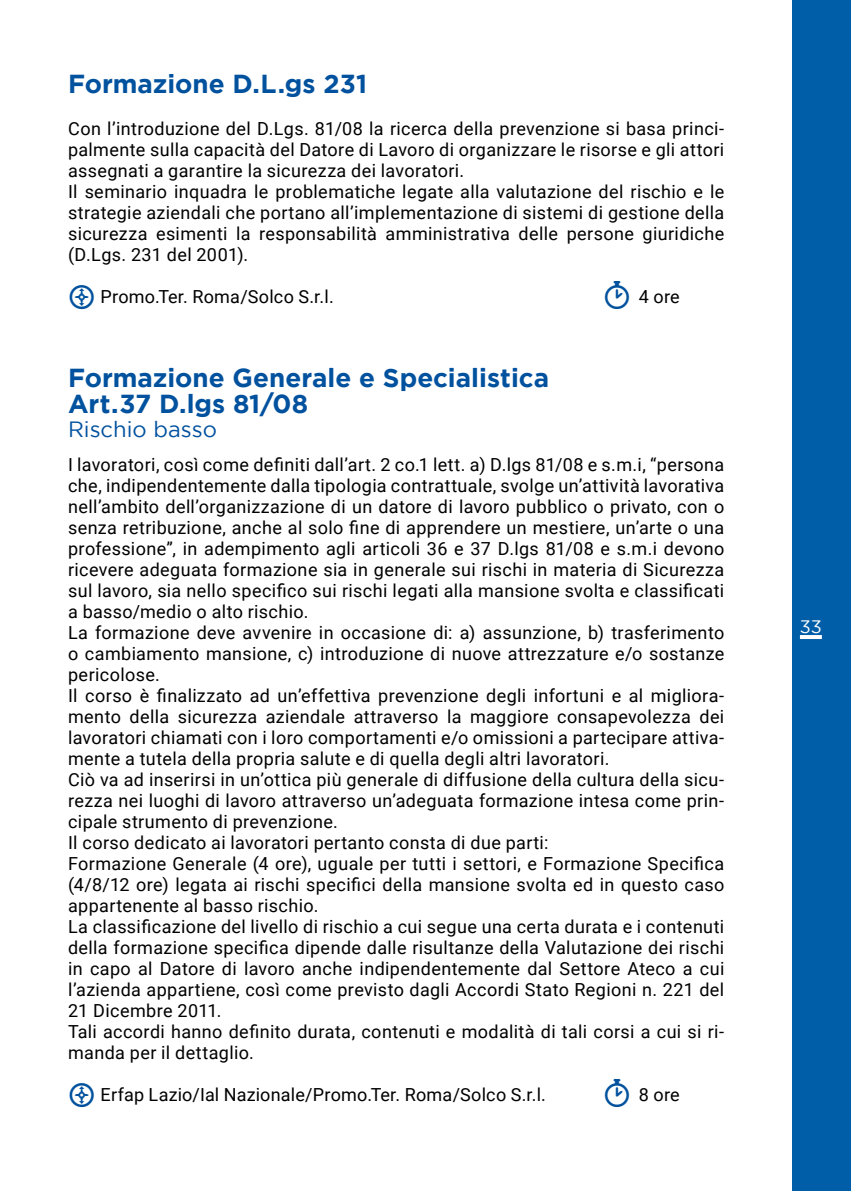
<style>
.page{position:relative;width:851px;height:1191px;background:#fff}
.page>*{position:absolute;margin:0;border:0;box-sizing:border-box;transform-origin:0 0}
.t1{font:700 26px/26px "Gotham";color:#00519e}
.t2{font:22px "Gotham";color:#00519e}
.t3{font:18px/21px "Roboto";letter-spacing:.02em;color:#000}
.t4{font:18px "Gotham";color:#fff}
</style>
<div class="page">
<div style="left:792px;top:0;width:58px;height:1191px;background:#005ea8"></div>
<hr style="left:799px;top:635px;width:22px;height:4px;background:#fff">
<h1 class="t1" style="left:68px;top:70px;width:300px">Formazione D.L.gs 231</h1>
<p class="t3" style="left:68px;top:117px;width:657px">Con l’introduzione del D.Lgs. 81/08 la ricerca della prevenzione si basa princi&shy;palmente sulla capacità del Datore di Lavoro di organizzare le risorse e gli attori assegnati a garantire la sicurezza dei lavoratori.<br>Il seminario inquadra le problematiche legate alla valutazione del rischio e le strategie aziendali che portano all’implementazione di sistemi di gestione della sicurezza esimenti la responsabilità amministrativa delle persone giuridiche (D.Lgs. 231 del 2001).</p>
<p class="t3" style="left:100px;top:285px;width:235px">Promo.Ter. Roma/Solco S.r.l.</p>
<p class="t3" style="left:638px;top:285px;width:42px">4 ore</p>
<h1 class="t1" style="left:68px;top:364px;width:482px">Formazione Generale e Specialistica<br>Art.37 D.lgs 81/08</h1>
<p class="t2" style="left:68px;top:417px;width:150px">Rischio basso</p>
<p class="t3" style="left:68px;top:453px;width:657px">I lavoratori, così come definiti dall’art. 2 co.1 lett. a) D.lgs 81/08 e s.m.i, “persona che, indipendentemente dalla tipologia contrattuale, svolge un’attività lavorativa nell’ambito dell’organizzazione di un datore di lavoro pubblico o privato, con o senza retribuzione, anche al solo fine di apprendere un mestiere, un’arte o una professione”, in adempimento agli articoli 36 e 37 D.lgs 81/08 e s.m.i devono ricevere adeguata formazione sia in generale sui rischi in materia di Sicurezza sul lavoro, sia nello specifico sui rischi legati alla mansione svolta e classificati a basso/medio o alto rischio.<br>La formazione deve avvenire in occasione di: a) assunzione, b) trasferimento o cambiamento mansione, c) introduzione di nuove attrezzature e/o sostanze pericolose.<br>Il corso è finalizzato ad un’effettiva prevenzione degli infortuni e al migliora&shy;mento della sicurezza aziendale attraverso la maggiore consapevolezza dei lavoratori chiamati con i loro comportamenti e/o omissioni a partecipare attiva&shy;mente a tutela della propria salute e di quella degli altri lavoratori.<br>Ciò va ad inserirsi in un’ottica più generale di diffusione della cultura della sicu&shy;rezza nei luoghi di lavoro attraverso un’adeguata formazione intesa come prin&shy;cipale strumento di prevenzione.<br>Il corso dedicato ai lavoratori pertanto consta di due parti:<br>Formazione Generale (4 ore), uguale per tutti i settori, e Formazione Specifica (4/8/12 ore) legata ai rischi specifici della mansione svolta ed in questo caso appartenente al basso rischio.<br>La classificazione del livello di rischio a cui segue una certa durata e i contenuti della formazione specifica dipende dalle risultanze della Valutazione dei rischi in capo al Datore di lavoro anche indipendentemente dal Settore Ateco a cui l’azienda appartiene, così come previsto dagli Accordi Stato Regioni n. 221 del 21 Dicembre 2011.<br>Tali accordi hanno definito durata, contenuti e modalità di tali corsi a cui si ri&shy;manda per il dettaglio.</p>
<p class="t3" style="left:100px;top:1083px;width:447px">Erfap Lazio/Ial Nazionale/Promo.Ter. Roma/Solco S.r.l.</p>
<p class="t3" style="left:638px;top:1083px;width:42px">8 ore</p>
<p class="t4" style="left:799px;top:616px;width:23px">33</p>
</div>
